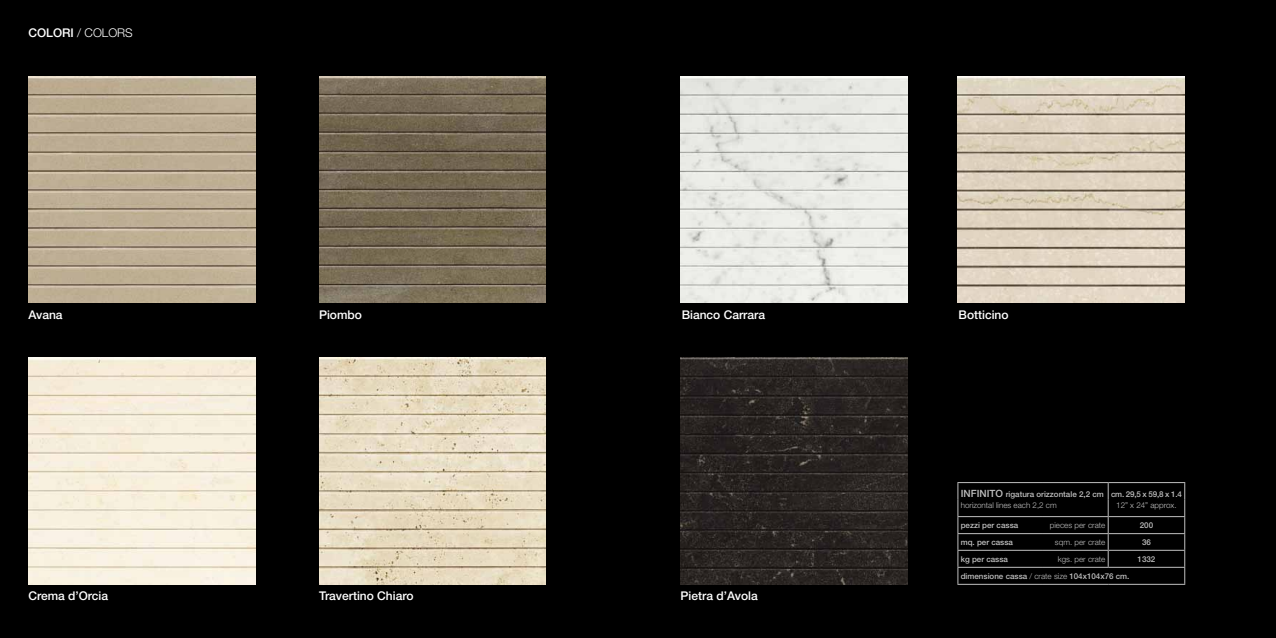
<style>
.page{position:relative;width:1276px;height:638px;background:#000}
.page>*{position:absolute;margin:0;border:0;box-sizing:border-box;transform-origin:0 0}
.t1{font:500 12px "Helvetica Neue LT Std";color:#fff}
.t2{font:300 12px "Helvetica Neue LT Std";color:#fff}
.t3{font:500 8px/11.4px "Helvetica Neue LT Std";color:#c0c0c0}
.t4{font:300 8px "Helvetica Neue LT Std";color:#c0c0c0}
.s1{font-weight:500}
.s2{font-size:10px}
.s3{font-weight:300}
</style>
<div class="page">
<hr style="left:957px;top:482px;width:86px;height:1px;background:#c0c0c0">
<hr style="left:1043px;top:482px;width:65px;height:1px;background:#c0c0c0">
<hr style="left:1108px;top:482px;width:77px;height:1px;background:#c0c0c0">
<hr style="left:957px;top:516px;width:86px;height:1px;background:#c0c0c0">
<hr style="left:1043px;top:516px;width:65px;height:1px;background:#c0c0c0">
<hr style="left:1108px;top:516px;width:77px;height:1px;background:#c0c0c0">
<hr style="left:957px;top:533px;width:86px;height:1px;background:#c0c0c0">
<hr style="left:1043px;top:533px;width:65px;height:1px;background:#c0c0c0">
<hr style="left:1108px;top:533px;width:77px;height:1px;background:#c0c0c0">
<hr style="left:957px;top:550px;width:86px;height:1px;background:#c0c0c0">
<hr style="left:1043px;top:550px;width:65px;height:1px;background:#c0c0c0">
<hr style="left:1108px;top:550px;width:77px;height:1px;background:#c0c0c0">
<svg style="left:1107px;top:483px;width:1px;height:84px"></svg>
<hr style="left:957px;top:567px;width:86px;height:1px;background:#c0c0c0">
<svg style="left:957px;top:483px;width:1px;height:101px"></svg>
<hr style="left:1043px;top:567px;width:65px;height:1px;background:#c0c0c0">
<hr style="left:1108px;top:567px;width:77px;height:1px;background:#c0c0c0">
<svg style="left:1184px;top:483px;width:1px;height:101px"></svg>
<hr style="left:957px;top:584px;width:86px;height:1px;background:#c0c0c0">
<hr style="left:1043px;top:584px;width:65px;height:1px;background:#c0c0c0">
<hr style="left:1108px;top:584px;width:77px;height:1px;background:#c0c0c0">
<img style="left:319px;top:76px;width:227px;height:227px">
<img style="left:28px;top:358px;width:227px;height:227px">
<img style="left:28px;top:76px;width:227px;height:227px">
<img style="left:319px;top:358px;width:227px;height:227px">
<img style="left:680px;top:358px;width:227px;height:227px">
<img style="left:680px;top:76px;width:227px;height:227px">
<img style="left:957px;top:76px;width:227px;height:227px">
<h1 class="t2" style="left:28px;top:25px;width:106px"><span class="s1">COLORI</span> / COLORS</h1>
<h1 class="t1" style="left:28px;top:307px;width:36px">Avana</h1>
<h1 class="t1" style="left:319px;top:307px;width:44px">Piombo</h1>
<h1 class="t1" style="left:681px;top:307px;width:85px">Bianco Carrara</h1>
<h1 class="t1" style="left:958px;top:307px;width:52px">Botticino</h1>
<p class="t3" style="left:960px;top:488px;width:223px"><span class="s2">INFINITO</span> rigatura orizzontale 2,2 cm cm. 29,5 x 59,8 x 1.4 <span class="s3">horizontal lines each 2,2 cm</span></p>
<p class="t4" style="left:1116px;top:500px;width:62px">12” x 24” approx.</p>
<p class="t3" style="left:960px;top:519px;width:59px">pezzi per cassa</p>
<p class="t4" style="left:1050px;top:520px;width:57px">pieces per crate</p>
<p class="t3" style="left:1139px;top:519px;width:15px">200</p>
<p class="t3" style="left:960px;top:536px;width:54px">mq. per cassa</p>
<p class="t4" style="left:1055px;top:537px;width:52px">sqm. per crate</p>
<p class="t3" style="left:1142px;top:536px;width:10px">36</p>
<p class="t3" style="left:960px;top:553px;width:49px">kg per cassa</p>
<p class="t4" style="left:1057px;top:554px;width:49px">kgs. per crate</p>
<p class="t3" style="left:1137px;top:553px;width:19px">1332</p>
<p class="t3" style="left:960px;top:570px;width:170px">dimensione cassa <span class="s3">/ crate size</span> 104x104x76 cm.</p>
<h1 class="t1" style="left:28px;top:588px;width:81px">Crema d’Orcia</h1>
<h1 class="t1" style="left:319px;top:588px;width:96px">Travertino Chiaro</h1>
<h1 class="t1" style="left:680px;top:588px;width:79px">Pietra d’Avola</h1>
</div>
